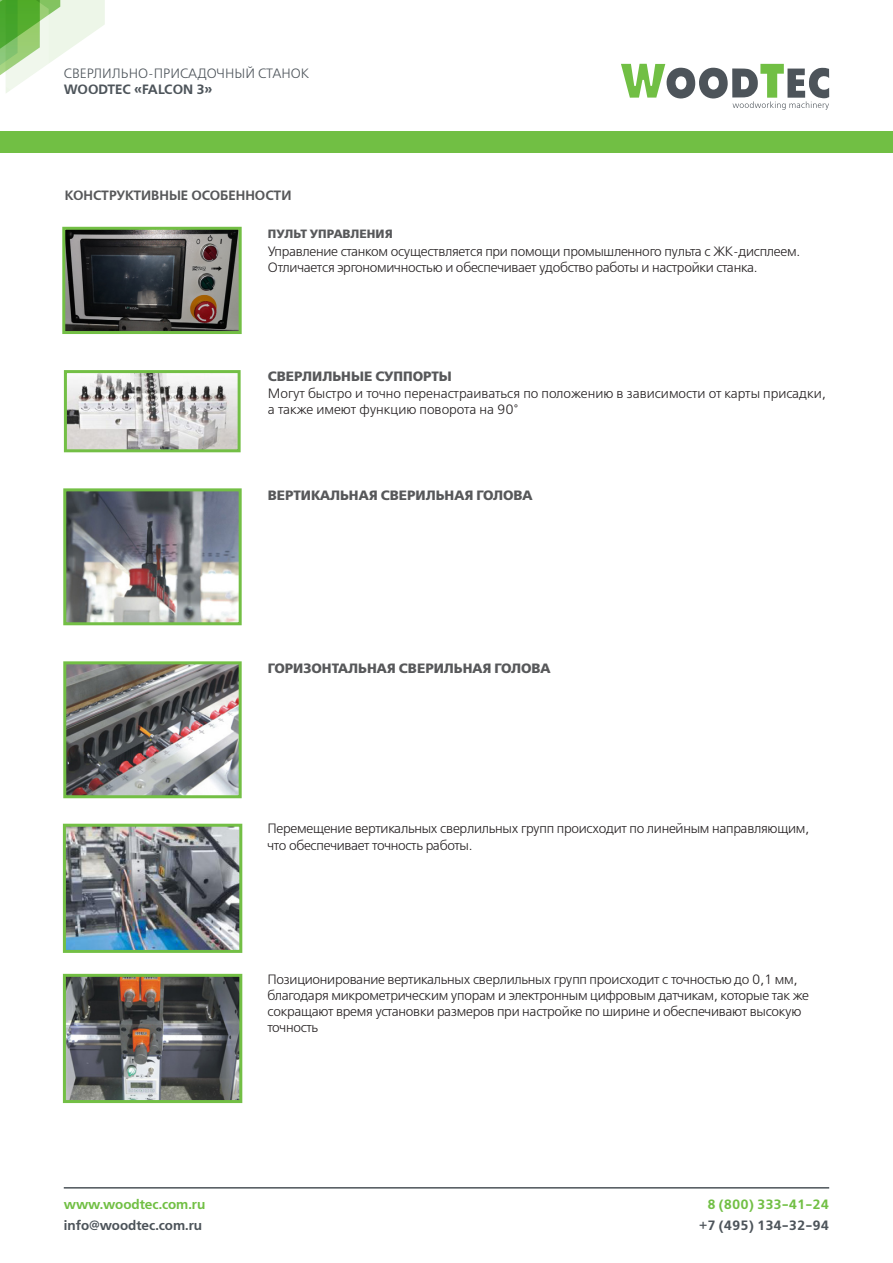
<style>
.page{position:relative;width:893px;height:1263px;background:#fff}
.page>*{position:absolute;margin:0;border:0;box-sizing:border-box;transform-origin:0 0}
.t1{font:13.5px/16.2px "Free Set Light C";letter-spacing:-.02em;color:#231f20}
.t2{font:13.5px/16.2px "Free Set Light C";color:#231f20}
.t3{font:13.5px "Free Set Bold C";color:#57585a}
.t4{font:13.5px "Free Set Demi C";color:#4d545a}
.t5{font:13.5px "Free Set Demi C";color:#71bf44}
.t6{font:13.5px "Free Set Light C";color:#4d545a}
.t7{font:13.5px "Free Set Demi C";color:#57585a}
.t8{font:12px "Free Set Bold C";color:#57585a}
</style>
<div class="page">
<svg style="left:0;top:0;width:105px;height:93px"></svg>
<svg style="left:621px;top:64px;width:208px;height:46px"></svg>
<div style="left:0;top:131px;width:893px;height:21px;background:#71bf44"></div>
<hr style="left:64px;top:1187px;width:765px;height:1px;background:#4d545a">
<img style="left:66px;top:231px;width:172px;height:99px">
<div style="left:62px;top:227px;width:180px;height:107px;border:3px solid #73bf45"></div>
<img style="left:68px;top:374px;width:169px;height:74px">
<div style="left:64px;top:370px;width:177px;height:82px;border:3px solid #73bf45"></div>
<img style="left:67px;top:492px;width:171px;height:129px">
<div style="left:63px;top:488px;width:179px;height:137px;border:3px solid #73bf45"></div>
<img style="left:67px;top:828px;width:171px;height:121px">
<div style="left:63px;top:824px;width:179px;height:129px;border:3px solid #73bf45"></div>
<img style="left:67px;top:665px;width:171px;height:129px">
<div style="left:63px;top:661px;width:179px;height:137px;border:3px solid #73bf45"></div>
<img style="left:67px;top:978px;width:171px;height:121px">
<div style="left:63px;top:974px;width:179px;height:129px;border:3px solid #73bf45"></div>
<p class="t6" style="left:64px;top:66px;width:247px">СВЕРЛИЛЬНО-ПРИСАДОЧНЫЙ СТАНОК</p>
<p class="t4" style="left:64px;top:82px;width:150px">WOODTEC «FALCON 3»</p>
<p class="t7" style="left:65px;top:188px;width:228px">КОНСТРУКТИВНЫЕ ОСОБЕННОСТИ</p>
<p class="t8" style="left:268px;top:227px;width:126px">ПУЛЬТ УПРАВЛЕНИЯ</p>
<p class="t1" style="left:268px;top:244px;width:534px">Управление станком осуществляется при помощи промышленного пульта с ЖК-дисплеем.<br>Отличается эргономичностью и обеспечивает удобство работы и настройки станка.</p>
<p class="t3" style="left:268px;top:368px;width:185px">СВЕРЛИЛЬНЫЕ СУППОРТЫ</p>
<p class="t2" style="left:268px;top:386px;width:560px">Могут быстро и точно перенастраиваться по положению в зависимости от карты присадки, а также имеют функцию поворота на 90°</p>
<p class="t3" style="left:268px;top:488px;width:266px">ВЕРТИКАЛЬНАЯ СВЕРИЛЬНАЯ ГОЛОВА</p>
<p class="t3" style="left:268px;top:661px;width:284px">ГОРИЗОНТАЛЬНАЯ СВЕРИЛЬНАЯ ГОЛОВА</p>
<p class="t1" style="left:267px;top:821px;width:543px">Перемещение вертикальных сверлильных групп происходит по линейным направляющим, что обеспечивает точность работы.</p>
<p class="t1" style="left:267px;top:971px;width:543px">Позиционирование вертикальных сверлильных групп происходит с точностью до 0,1 мм, благодаря микрометрическим упорам и электронным цифровым датчикам, которые так же сокращают время установки размеров при настройке по ширине и обеспечивают высокую точность</p>
<p class="t5" style="left:64px;top:1197px;width:143px">www.woodtec.com.ru</p>
<p class="t4" style="left:64px;top:1218px;width:140px">info@woodtec.com.ru</p>
<p class="t5" style="left:707px;top:1197px;width:123px">8 (800) 333-41-24</p>
<p class="t4" style="left:699px;top:1217px;width:131px">+7 (495) 134-32-94</p>
</div>
